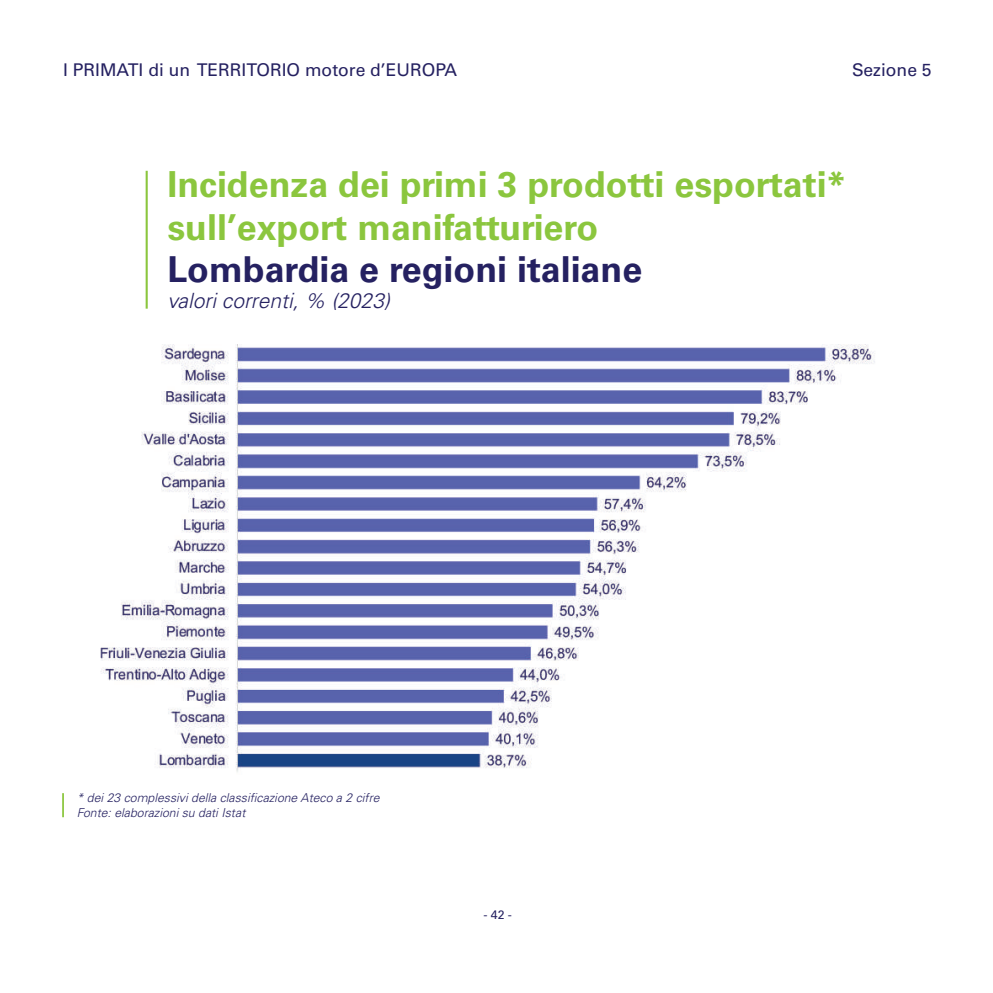
<style>
.page{position:relative;width:993px;height:993px;background:#fff}
.page>*{position:absolute;margin:0;border:0;box-sizing:border-box;transform-origin:0 0}
.t1{font:700 35.7px/42.9px "Univers LT Std";color:#8bc63e}
.t2{font:700 35.7px "Univers LT Std";color:#252161}
.t3{font:italic 300 21px "Univers LT Std";color:#252161}
.t4{font:17.5px "Univers LT Std";color:#252161}
.t5{font:italic 300 12.25px/14.7px "Univers LT Std";color:#252161}
.t6{font:12.25px "Univers LT Std";color:#252161}
</style>
<div class="page">
<hr style="left:146px;top:171px;width:2px;height:137px;background:#8bc63e">
<img style="left:100px;top:344px;width:775px;height:428px">
<hr style="left:62px;top:792px;width:2px;height:25px;background:#8bc63e">
<h3 class="t4" style="left:63px;top:59px;width:395px">I PRIMATI di un TERRITORIO motore d’EUROPA</h3>
<h3 class="t4" style="left:851px;top:59px;width:81px">Sezione 5</h3>
<h1 class="t1" style="left:167px;top:163px;width:680px">Incidenza dei primi 3 prodotti esportati* sull’export manifatturiero</h1>
<h1 class="t2" style="left:167px;top:249px;width:476px">Lombardia e regioni italiane</h1>
<h2 class="t3" style="left:167px;top:287px;width:224px">valori correnti, % (2023)</h2>
<p class="t5" style="left:77px;top:790px;width:304px">* dei 23 complessivi della classificazione Ateco a 2 cifre<br>Fonte: elaborazioni su dati Istat</p>
<p class="t6" style="left:483px;top:906px;width:30px">- 42 -</p>
</div>
